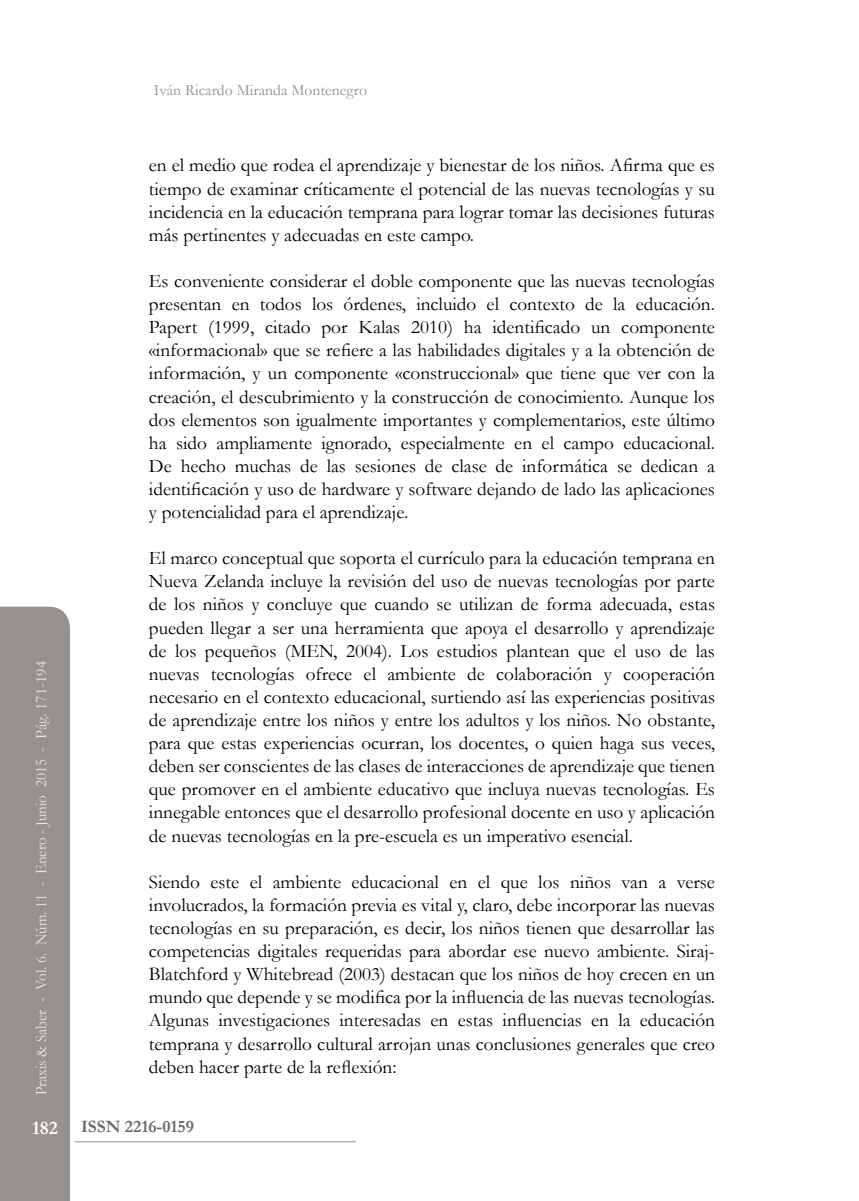
<style>
.page{position:relative;width:859px;height:1201px;background:#fff}
.page>*{position:absolute;margin:0;border:0;box-sizing:border-box;transform-origin:0 0}
.t1{font:19.25px/23.1px "Garamond";color:#000;text-align:justify}
.t2{font:700 17.5px "Garamond";color:#6b6763}
.t3{font:15.75px "Garamond";color:#e9e9e9;scale:.95 1}
.t4{font:15.75px "Garamond";color:#94918f}
.s1{font-size:19.25px;color:#fff}
</style>
<div class="page">
<div style="left:0;top:606px;width:70px;height:594px;background:#94918f"></div>
<hr style="left:75px;top:1141px;width:280px;height:1px;background:#94918f">
<p class="t3" style="left:30px;top:1095px;width:459px;rotate:-90deg">Praxis &amp; Saber - Vol. 6. Núm. 11 - Enero - Junio 2015 - Pág. 171-194</p>
<p class="t4" style="left:154px;top:80px;width:215px">Iván Ricardo Miranda Montenegro</p>
<p class="t1" style="left:149px;top:153px;width:567px">en el medio que rodea el aprendizaje y bienestar de los niños. Afirma que es tiempo de examinar críticamente el potencial de las nuevas tecnologías y su incidencia en la educación temprana para lograr tomar las decisiones futuras más pertinentes y adecuadas en este campo.</p>
<p class="t1" style="left:149px;top:269px;width:567px">Es conveniente considerar el doble componente que las nuevas tecnologías presentan en todos los órdenes, incluido el contexto de la educación.<br>Papert (1999, citado por Kalas 2010) ha identificado un componente «informacional» que se refiere a las habilidades digitales y a la obtención de información, y un componente «construccional» que tiene que ver con la creación, el descubrimiento y la construcción de conocimiento. Aunque los dos elementos son igualmente importantes y complementarios, este último ha sido ampliamente ignorado, especialmente en el campo educacional.<br>De hecho muchas de las sesiones de clase de informática se dedican a identificación y uso de hardware y software dejando de lado las aplicaciones y potencialidad para el aprendizaje.</p>
<p class="t1" style="left:149px;top:546px;width:567px">El marco conceptual que soporta el currículo para la educación temprana en Nueva Zelanda incluye la revisión del uso de nuevas tecnologías por parte de los niños y concluye que cuando se utilizan de forma adecuada, estas pueden llegar a ser una herramienta que apoya el desarrollo y aprendizaje de los pequeños (MEN, 2004). Los estudios plantean que el uso de las nuevas tecnologías ofrece el ambiente de colaboración y cooperación necesario en el contexto educacional, surtiendo así las experiencias positivas de aprendizaje entre los niños y entre los adultos y los niños. No obstante, para que estas experiencias ocurran, los docentes, o quien haga sus veces, deben ser conscientes de las clases de interacciones de aprendizaje que tienen que promover en el ambiente educativo que incluya nuevas tecnologías. Es innegable entonces que el desarrollo profesional docente en uso y aplicación de nuevas tecnologías en la pre-escuela es un imperativo esencial.</p>
<p class="t1" style="left:149px;top:869px;width:567px">Siendo este el ambiente educacional en el que los niños van a verse involucrados, la formación previa es vital y, claro, debe incorporar las nuevas tecnologías en su preparación, es decir, los niños tienen que desarrollar las competencias digitales requeridas para abordar ese nuevo ambiente. Siraj-Blatchford y Whitebread (2003) destacan que los niños de hoy crecen en un mundo que depende y se modifica por la influencia de las nuevas tecnologías.<br>Algunas investigaciones interesadas en estas influencias en la educación temprana y desarrollo cultural arrojan unas conclusiones generales que creo deben hacer parte de la reflexión:</p>
<p class="t2" style="left:32px;top:1114px;width:163px"><span class="s1">182</span> ISSN 2216-0159</p>
</div>
